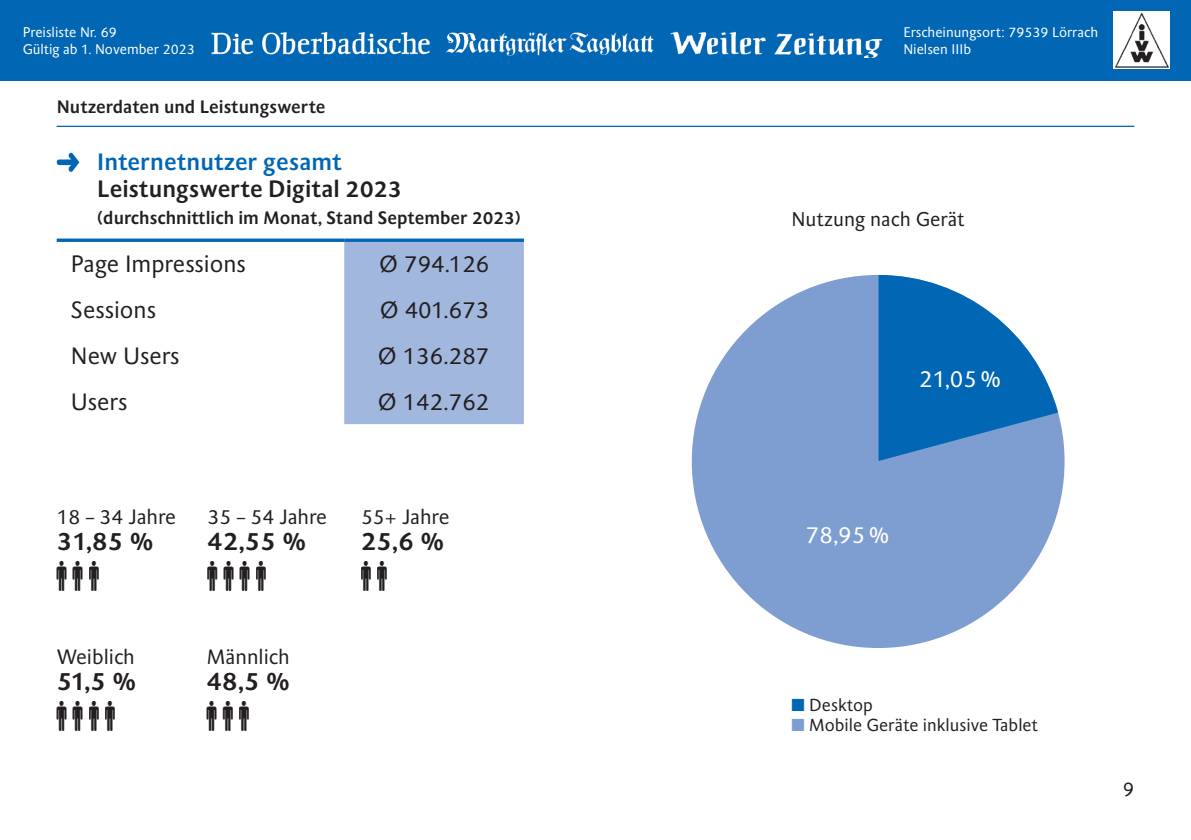
<style>
.page{position:relative;width:1191px;height:840px;background:#fff}
.page>*{position:absolute;margin:0;border:0;box-sizing:border-box;transform-origin:0 0}
.t1{font:700 26px "Schwabo Sans";color:#231f20}
.t2{font:23.6px "Schwabo Sans";color:#231f20}
.t3{font:700 23.6px "Schwabo Sans";color:#231f20}
.t4{font:700 23.6px "Schwabo Sans";color:#0166b3}
.t5{font:23.6px "Schwabo Sans";color:#fff}
.t6{font:20.8px "Schwabo Sans";color:#231f20}
.t7{font:20px "Schwabo Sans";color:#231f20}
.t8{font:700 18px "Schwabo Sans";color:#231f20}
.t9{font:17.4px "Schwabo Sans";color:#231f20}
.t10{font:14px "Schwabo Sans";color:#fff}
.s1{color:#0166b3}
.s2{color:#7e9ed2}
</style>
<div class="page">
<hr style="left:57px;top:126px;width:1077px;height:1px;background:#0166b3">
<svg style="left:57px;top:153px;width:22px;height:19px"></svg>
<div style="left:344px;top:242px;width:180px;height:182px;background:#a2b7dd"></div>
<svg style="left:57px;top:238px;width:287px;height:4px"></svg>
<svg style="left:344px;top:238px;width:180px;height:4px"></svg>
<div style="left:0;top:0;width:1191px;height:81px;background:#0166b3"></div>
<img style="left:1113px;top:12px;width:57px;height:56px">
<img style="left:214px;top:40px;width:216px;height:4px">
<img style="left:211px;top:32px;width:218px;height:8px">
<img style="left:211px;top:44px;width:219px;height:11px">
<img style="left:674px;top:40px;width:208px;height:4px">
<img style="left:670px;top:31px;width:213px;height:9px">
<img style="left:676px;top:44px;width:204px;height:14px">
<img style="left:448px;top:40px;width:205px;height:4px">
<img style="left:447px;top:32px;width:207px;height:8px">
<img style="left:446px;top:44px;width:208px;height:12px">
<div style="left:692px;top:275px;width:372px;height:372px;background:#7e9ed2;border-radius:50%"></div>
<svg style="left:878px;top:275px;width:180px;height:186px"></svg>
<p class="t10" style="left:23px;top:24px;width:96px">Preisliste Nr. 69</p>
<p class="t10" style="left:903px;top:24px;width:196px">Erscheinungsort: 79539 Lörrach</p>
<p class="t10" style="left:23px;top:42px;width:174px">Gültig ab 1. November 2023</p>
<p class="t10" style="left:903px;top:42px;width:69px">Nielsen IIIb</p>
<p class="t8" style="left:57px;top:96px;width:270px">Nutzerdaten und Leistungswerte</p>
<h2 class="t4" style="left:97px;top:148px;width:246px">Internetnutzer gesamt</h2>
<h2 class="t3" style="left:97px;top:175px;width:306px">Leistungswerte Digital 2023</h2>
<p class="t8" style="left:97px;top:208px;width:425px">(durchschnittlich im Monat, Stand September 2023)</p>
<h2 class="t2" style="left:71px;top:250px;width:177px">Page Impressions</h2>
<h2 class="t2" style="left:379px;top:250px;width:112px">Ø 794.126</h2>
<h2 class="t2" style="left:71px;top:296px;width:87px">Sessions</h2>
<h2 class="t2" style="left:380px;top:296px;width:111px">Ø 401.673</h2>
<h2 class="t2" style="left:71px;top:342px;width:110px">New Users</h2>
<h2 class="t2" style="left:378px;top:342px;width:113px">Ø 136.287</h2>
<h2 class="t2" style="left:71px;top:388px;width:58px">Users</h2>
<h2 class="t2" style="left:378px;top:388px;width:113px">Ø 142.762</h2>
<h3 class="t7" style="left:791px;top:208px;width:175px">Nutzung nach Gerät</h3>
<h2 class="t5" style="left:919px;top:365px;width:83px">21,05 %</h2>
<h3 class="t6" style="left:57px;top:505px;width:121px">18 – 34 Jahre</h3>
<h3 class="t6" style="left:207px;top:505px;width:121px">35 – 54 Jahre</h3>
<h3 class="t6" style="left:361px;top:505px;width:90px">55+ Jahre</h3>
<h1 class="t1" style="left:57px;top:526px;width:99px">31,85 %</h1>
<h1 class="t1" style="left:207px;top:526px;width:100px">42,55 %</h1>
<h1 class="t1" style="left:361px;top:526px;width:85px">25,6 %</h1>
<h3 class="t6" style="left:57px;top:645px;width:80px">Weiblich</h3>
<h3 class="t6" style="left:207px;top:645px;width:84px">Männlich</h3>
<h1 class="t1" style="left:57px;top:666px;width:81px">51,5 %</h1>
<h1 class="t1" style="left:207px;top:666px;width:85px">48,5 %</h1>
<h2 class="t5" style="left:806px;top:521px;width:85px">78,95 %</h2>
<p class="t9" style="left:791px;top:695px;width:83px"><span class="s1">■</span> Desktop</p>
<p class="t9" style="left:791px;top:715px;width:248px"><span class="s2">■</span> Mobile Geräte inklusive Tablet</p>
<h3 class="t7" style="left:1122px;top:777px;width:13px">9</h3>
</div>
